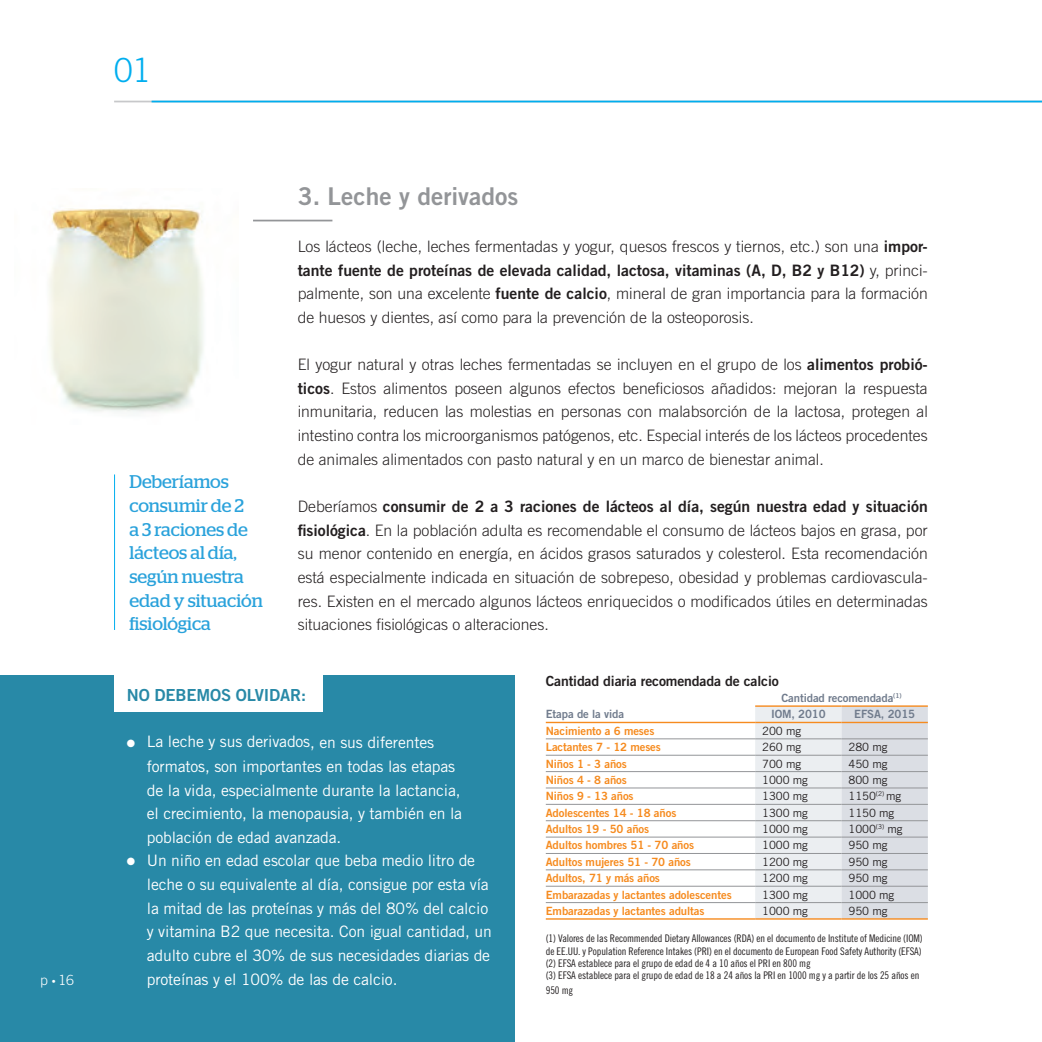
<style>
.page{position:relative;width:1042px;height:1042px;background:#fff}
.page>*{position:absolute;margin:0;border:0;box-sizing:border-box;transform-origin:0 0}
.t1{font:300 33.25px "Trade Gothic";color:#00aeef}
.t2{font:24.5px "Trade Gothic LT Std Bd 2";color:#939598}
.t3{font:18.38px/23.6px "Stag";color:#2aa2db}
.t4{font:16.62px "Trade Gothic LT Std Bd 2";color:#2889a7}
.t5{font:300 15.75px/23.6px "Trade Gothic LT Std";color:#231f20;text-align:justify}
.t6{font:15.75px/23.6px "Trade Gothic LT Std";letter-spacing:-.01em;color:#fff}
.t7{font:15.75px "Trade Gothic LT Std Bd 2";color:#231f20}
.t8{font:14px "Trade Gothic LT Std Bd 2";letter-spacing:-.01em;color:#231f20}
.t9{font:300 14px "Trade Gothic LT Std";color:#fff}
.t10{font:11.38px "Trade Gothic LT Std Bd 2";letter-spacing:-.01em;color:#f68b1f}
.t11{font:11.38px "Trade Gothic LT Std";letter-spacing:-.01em;color:#231f20}
.t12{font:11.38px "Trade Gothic LT Std Bd 2";letter-spacing:-.01em;color:#717c8d}
.t13{font:10.5px/12.2px "Trade Gothic LT Std Cn 18";letter-spacing:-.01em;color:#231f20}
.s1{font-family:"Myriad Pro";font-weight:400}
.s2{font-family:"Trade Gothic LT Std Bd 2";font-weight:400}
.s3{font-family:"Trade Gothic LT Std";font-weight:300}
</style>
<div class="page">
<hr style="left:114px;top:101px;width:928px;height:1px;background:#c7c8ca">
<hr style="left:152px;top:101px;width:890px;height:1px;background:#00aeef">
<img style="left:49px;top:208px;width:154px;height:205px">
<hr style="left:253px;top:220px;width:79px;height:1px;background:#939598">
<div style="left:0;top:675px;width:515px;height:367px;background:#2889a7"></div>
<div style="left:114px;top:675px;width:208px;height:36px;background:#fff"></div>
<hr style="left:114px;top:474px;width:1px;height:156px;background:#00aeef">
<svg style="left:546px;top:721px;width:209px;height:183px"></svg>
<svg style="left:755px;top:707px;width:173px;height:211px;background:#e1e4e8"></svg>
<hr style="left:755px;top:738px;width:86px;height:1px;background:#939598">
<hr style="left:841px;top:738px;width:87px;height:1px;background:#939598">
<hr style="left:755px;top:755px;width:86px;height:1px;background:#939598">
<hr style="left:841px;top:755px;width:87px;height:1px;background:#939598">
<hr style="left:755px;top:771px;width:86px;height:1px;background:#939598">
<hr style="left:841px;top:771px;width:87px;height:1px;background:#939598">
<hr style="left:755px;top:787px;width:86px;height:1px;background:#939598">
<hr style="left:841px;top:787px;width:87px;height:1px;background:#939598">
<hr style="left:755px;top:804px;width:86px;height:1px;background:#939598">
<hr style="left:841px;top:804px;width:87px;height:1px;background:#939598">
<hr style="left:755px;top:820px;width:86px;height:1px;background:#939598">
<hr style="left:841px;top:820px;width:87px;height:1px;background:#939598">
<hr style="left:755px;top:836px;width:86px;height:1px;background:#939598">
<hr style="left:841px;top:836px;width:87px;height:1px;background:#939598">
<hr style="left:755px;top:853px;width:86px;height:1px;background:#939598">
<hr style="left:841px;top:853px;width:87px;height:1px;background:#939598">
<hr style="left:755px;top:869px;width:86px;height:1px;background:#939598">
<hr style="left:841px;top:869px;width:87px;height:1px;background:#939598">
<hr style="left:755px;top:886px;width:86px;height:1px;background:#939598">
<hr style="left:841px;top:886px;width:87px;height:1px;background:#939598">
<hr style="left:755px;top:722px;width:86px;height:1px;background:#f68b1f">
<hr style="left:841px;top:722px;width:87px;height:1px;background:#f68b1f">
<hr style="left:546px;top:902px;width:209px;height:1px;background:#939598">
<hr style="left:546px;top:918px;width:209px;height:1px;background:#f68b1f">
<hr style="left:841px;top:902px;width:87px;height:1px;background:#939598">
<hr style="left:841px;top:918px;width:87px;height:1px;background:#f68b1f">
<hr style="left:755px;top:902px;width:86px;height:1px;background:#939598">
<hr style="left:755px;top:918px;width:86px;height:1px;background:#f68b1f">
<hr style="left:546px;top:738px;width:209px;height:1px;background:#939598">
<hr style="left:546px;top:755px;width:209px;height:1px;background:#939598">
<hr style="left:546px;top:771px;width:209px;height:1px;background:#939598">
<hr style="left:546px;top:787px;width:209px;height:1px;background:#939598">
<hr style="left:546px;top:804px;width:209px;height:1px;background:#939598">
<hr style="left:546px;top:820px;width:209px;height:1px;background:#939598">
<hr style="left:546px;top:836px;width:209px;height:1px;background:#939598">
<hr style="left:546px;top:853px;width:209px;height:1px;background:#939598">
<hr style="left:546px;top:869px;width:209px;height:1px;background:#939598">
<hr style="left:546px;top:886px;width:209px;height:1px;background:#939598">
<hr style="left:546px;top:722px;width:209px;height:1px;background:#f68b1f">
<hr style="left:755px;top:705px;width:86px;height:2px;background:#f68b1f">
<hr style="left:841px;top:705px;width:87px;height:2px;background:#f68b1f">
<h1 class="t1" style="left:114px;top:51px;width:38px">01</h1>
<p class="t9" style="left:40px;top:971px;width:35px">p <span class="s1">•</span> 16</p>
<p class="t3" style="left:129px;top:470px;width:135px">Deberíamos consumir de 2<br>a 3 raciones de lácteos al día, según nuestra edad y situación fisiológica</p>
<h2 class="t2" style="left:298px;top:181px;width:222px">3. Leche y derivados</h2>
<p class="t5" style="left:298px;top:234px;width:632px">Los lácteos (leche, leches fermentadas y yogur, quesos frescos y tiernos, etc.) son una <span class="s2">impor-</span></p>
<p class="t7" style="left:298px;top:260px;width:631px">tante fuente de proteínas de elevada calidad, lactosa, vitaminas (A, D, B2 y B12) <span class="s3">y, princi-</span></p>
<p class="t5" style="left:298px;top:282px;width:631px">palmente, son una excelente <span class="s2">fuente de calcio</span>, mineral de gran importancia para la formación de huesos y dientes, así como para la prevención de la osteoporosis.</p>
<p class="t5" style="left:298px;top:353px;width:632px">El yogur natural y otras leches fermentadas se incluyen en el grupo de los <span class="s2">alimentos probió&shy;ticos</span>. Estos alimentos poseen algunos efectos beneficiosos añadidos: mejoran la respuesta inmunitaria, reducen las molestias en personas con malabsorción de la lactosa, protegen al intestino contra los microorganismos patógenos, etc. Especial interés de los lácteos procedentes de animales alimentados con pasto natural y en un marco de bienestar animal.</p>
<p class="t7" style="left:298px;top:496px;width:631px"><span class="s3">Deberíamos</span> consumir de 2 a 3 raciones de lácteos al día, según nuestra edad y situación</p>
<p class="t5" style="left:298px;top:518px;width:632px"><span class="s2">fisiológica</span>. En la población adulta es recomendable el consumo de lácteos bajos en grasa, por su menor contenido en energía, en ácidos grasos saturados y colesterol. Esta recomendación está especialmente indicada en situación de sobrepeso, obesidad y problemas cardiovascula&shy;res. Existen en el mercado algunos lácteos enriquecidos o modificados útiles en determinadas situaciones fisiológicas o alteraciones.</p>
<p class="t8" style="left:546px;top:672px;width:234px">Cantidad diaria recomendada de calcio</p>
<p class="t4" style="left:127px;top:685px;width:40px">No debemos</p>
<p class="t4" style="left:236px;top:685px;width:11px">olvidar</p>
<p class="t4" style="left:301px;top:685px;width:7px">:</p>
<p class="t6" style="left:147px;top:728px;width:310px;line-height:25.4px;text-indent:-20px">● La leche y sus derivados, en sus diferentes formatos, son importantes en todas las etapas</p>
<p class="t6" style="left:147px;top:778px;width:317px;text-align:justify">de la vida, especialmente durante la lactancia, el crecimiento, la menopausia, y también en la población de edad avanzada.</p>
<p class="t6" style="left:147px;top:849px;width:346px;text-indent:-20px">● Un niño en edad escolar que beba medio litro de leche o su equivalente al día, consigue por esta vía la mitad de las proteínas y más del 80% del calcio y vitamina B2 que necesita. Con igual cantidad, un adulto cubre el 30% de sus necesidades diarias de proteínas y el 100% de las de calcio.</p>
<p class="t12" style="left:781px;top:690px;width:122px">Cantidad recomendada<sup>(1)</sup></p>
<p class="t12" style="left:546px;top:707px;width:80px">Etapa de la vida</p>
<p class="t12" style="left:771px;top:707px;width:56px">IOM, 2010</p>
<p class="t12" style="left:854px;top:707px;width:62px">EFSA, 2015</p>
<p class="t10" style="left:546px;top:724px;width:110px">Nacimiento a 6 meses</p>
<p class="t11" style="left:762px;top:724px;width:40px">200 mg</p>
<p class="t10" style="left:546px;top:740px;width:117px">Lactantes 7 - 12 meses</p>
<p class="t11" style="left:762px;top:740px;width:40px">260 mg</p>
<p class="t11" style="left:848px;top:740px;width:40px">280 mg</p>
<p class="t10" style="left:546px;top:756px;width:83px">Niños 1 - 3 años</p>
<p class="t11" style="left:762px;top:756px;width:40px">700 mg</p>
<p class="t11" style="left:848px;top:756px;width:40px">450 mg</p>
<p class="t10" style="left:546px;top:773px;width:83px">Niños 4 - 8 años</p>
<p class="t11" style="left:762px;top:773px;width:47px">1000 mg</p>
<p class="t11" style="left:848px;top:773px;width:40px">800 mg</p>
<p class="t10" style="left:546px;top:789px;width:89px">Niños 9 - 13 años</p>
<p class="t11" style="left:762px;top:789px;width:47px">1300 mg</p>
<p class="t11" style="left:848px;top:789px;width:54px">1150<sup>(2)</sup> mg</p>
<p class="t10" style="left:546px;top:805px;width:132px">Adolescentes 14 - 18 años</p>
<p class="t11" style="left:762px;top:806px;width:47px">1300 mg</p>
<p class="t11" style="left:848px;top:806px;width:47px">1150 mg</p>
<p class="t10" style="left:546px;top:822px;width:105px">Adultos 19 - 50 años</p>
<p class="t11" style="left:762px;top:822px;width:47px">1000 mg</p>
<p class="t11" style="left:848px;top:822px;width:56px">1000<sup>(3)</sup> mg</p>
<p class="t10" style="left:546px;top:838px;width:150px">Adultos hombres 51 - 70 años</p>
<p class="t11" style="left:762px;top:838px;width:47px">1000 mg</p>
<p class="t11" style="left:848px;top:838px;width:40px">950 mg</p>
<p class="t10" style="left:546px;top:854px;width:147px">Adultos mujeres 51 - 70 años</p>
<p class="t11" style="left:762px;top:855px;width:47px">1200 mg</p>
<p class="t11" style="left:848px;top:855px;width:40px">950 mg</p>
<p class="t10" style="left:546px;top:871px;width:116px">Adultos, 71 y más años</p>
<p class="t11" style="left:762px;top:871px;width:47px">1200 mg</p>
<p class="t11" style="left:848px;top:871px;width:40px">950 mg</p>
<p class="t10" style="left:546px;top:887px;width:187px">Embarazadas y lactantes adolescentes</p>
<p class="t11" style="left:762px;top:887px;width:47px">1300 mg</p>
<p class="t11" style="left:848px;top:887px;width:47px">1000 mg</p>
<p class="t10" style="left:546px;top:903px;width:160px">Embarazadas y lactantes adultas</p>
<p class="t11" style="left:762px;top:904px;width:47px">1000 mg</p>
<p class="t11" style="left:848px;top:904px;width:40px">950 mg</p>
<p class="t13" style="left:546px;top:932px;width:378px">(1) Valores de las Recommended Dietary Allowances (RDA) en el documento de Institute of Medicine (IOM) de EE.UU. y Population Reference Intakes (PRI) en el documento de European Food Safety Authority (EFSA) (2) EFSA establece para el grupo de edad de 4 a 10 años el PRI en 800 mg<br>(3) EFSA establece para el grupo de edad de 18 a 24 años la PRI en 1000 mg y a partir de los 25 años en</p>
<p class="t13" style="left:546px;top:984px;width:29px">950 mg</p>
</div>
